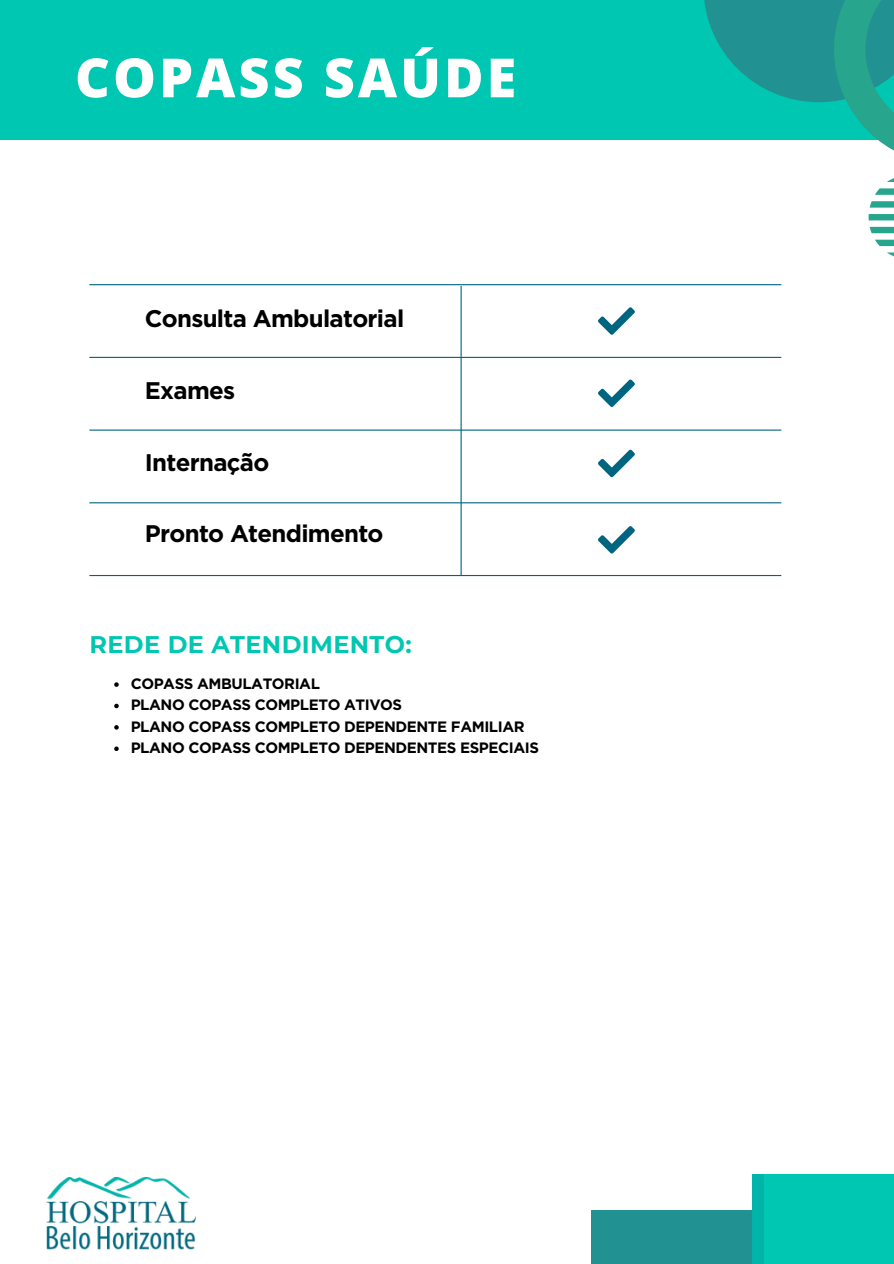
<style>
.page{position:relative;width:894px;height:1264px;background:#fff}
.page>*{position:absolute;margin:0;border:0;box-sizing:border-box;transform-origin:0 0}
.t1{font:800 54px "Open Sans";letter-spacing:.055em;color:#fff}
.t2{font:700 24px "Gotham";letter-spacing:-.03em;color:#000}
.t3{font:700 24px "Montserrat";letter-spacing:.015em;color:#00c7b1}
.t4{font:700 15px "Gotham";letter-spacing:-.03em;color:#000}
</style>
<div class="page">
<div style="left:0;top:0;width:893px;height:140px;background:#00c7b1"></div>
<svg style="left:704px;top:0;width:189px;height:150px"></svg>
<svg style="left:868px;top:178px;width:25px;height:78px"></svg>
<hr style="left:89px;top:284px;width:692px;height:1px;background:#006580">
<hr style="left:89px;top:357px;width:692px;height:1px;background:#006580">
<hr style="left:89px;top:429px;width:692px;height:1px;background:#006580">
<hr style="left:89px;top:502px;width:692px;height:1px;background:#006580">
<hr style="left:89px;top:575px;width:692px;height:1px;background:#006580">
<img style="left:46px;top:1177px;width:149px;height:73px">
<div style="left:591px;top:1209px;width:302px;height:54px;background:#219291"></div>
<div style="left:758px;top:1174px;width:135px;height:89px;background:#00c7b1"></div>
<div style="left:751px;top:1174px;width:12px;height:89px;background:#01b4aa"></div>
<hr style="left:460px;top:286px;width:1px;height:289px;background:#006580">
<svg style="left:598px;top:307px;width:36px;height:28px"></svg>
<svg style="left:598px;top:379px;width:36px;height:28px"></svg>
<svg style="left:598px;top:449px;width:36px;height:28px"></svg>
<svg style="left:598px;top:526px;width:36px;height:27px"></svg>
<svg style="left:114px;top:682px;width:5px;height:5px"></svg>
<svg style="left:114px;top:703px;width:5px;height:5px"></svg>
<svg style="left:114px;top:725px;width:5px;height:4px"></svg>
<svg style="left:114px;top:746px;width:5px;height:5px"></svg>
<h3 class="t1" style="left:75px;top:40px;width:442px">COPASS SAÚDE</h3>
<p class="t2" style="left:145px;top:304px;width:261px">Consulta Ambulatorial</p>
<h3 class="t2" style="left:145px;top:376px;width:92px">Exames</h3>
<h3 class="t2" style="left:145px;top:447px;width:126px">Internação</h3>
<p class="t2" style="left:145px;top:519px;width:240px">Pronto Atendimento</p>
<p class="t3" style="left:89px;top:630px;width:324px">REDE DE ATENDIMENTO:</p>
<p class="t4" style="left:131px;top:674px;width:191px">COPASS AMBULATORIAL</p>
<h3 class="t4" style="left:131px;top:696px;width:273px">PLANO COPASS COMPLETO ATIVOS</h3>
<p class="t4" style="left:131px;top:717px;width:395px">PLANO COPASS COMPLETO DEPENDENTE FAMILIAR</p>
<h2 class="t4" style="left:131px;top:738px;width:409px">PLANO COPASS COMPLETO DEPENDENTES ESPECIAIS</h2>
</div>
